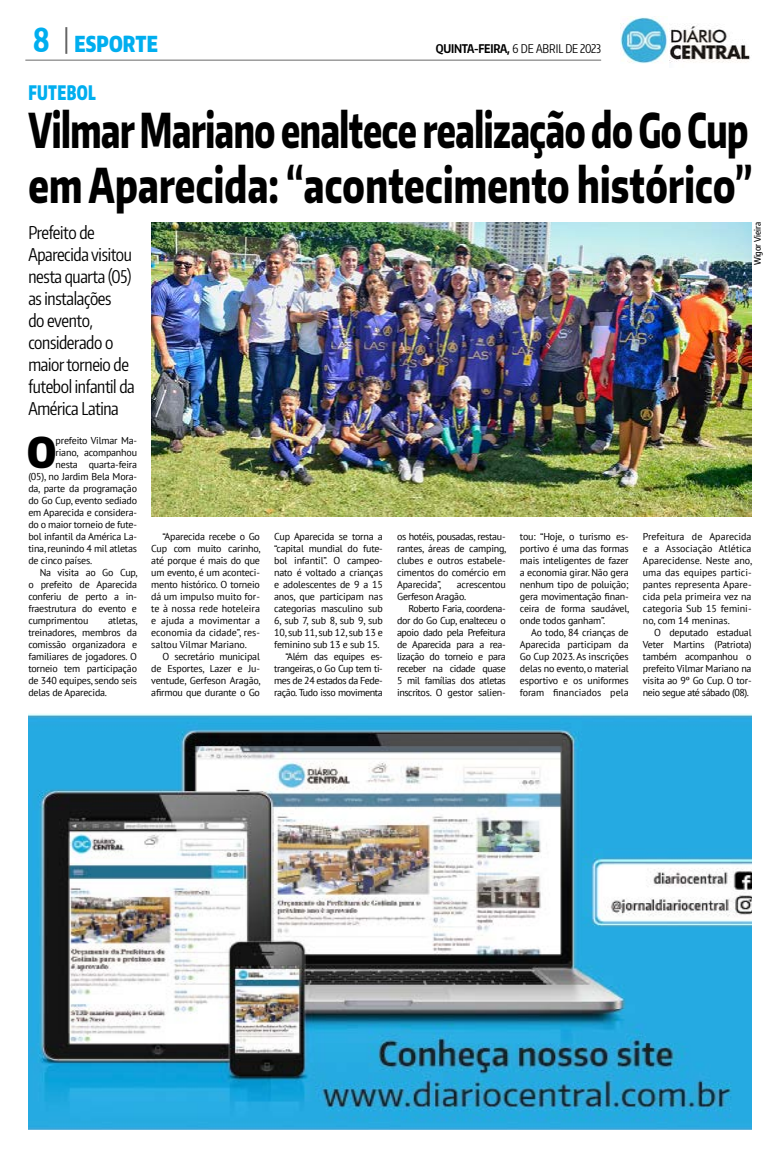
<style>
.page{position:relative;width:780px;height:1163px;background:#fff}
.page>*{position:absolute;margin:0;border:0;box-sizing:border-box;transform-origin:0 0}
.t1{font:800 48px/55px "Encode Sans Narrow";letter-spacing:-.015em;color:#000;scale:.7 1}
.t2{font:900 42.4px "Encode Sans Compressed";color:#000}
.t3{font:900 22px "Encode Sans Compressed";letter-spacing:.01em;color:#00aeef;scale:.91 1}
.t4{font:900 20px "Encode Sans Compressed";letter-spacing:.02em;color:#00aeef;scale:.8 1}
.t5{font:17.5px/22px "Encode Sans Compressed";letter-spacing:-.02em;color:#000}
.t6{font:12px "Encode Sans Compressed";color:#000}
.t7{font:10px/12px "PT Sans";letter-spacing:-.02em;color:#000;text-align:justify}
.t8{font:10px "PT Sans";color:#000}
.t9{font:10px "PT Sans";letter-spacing:-.04em;color:#000}
.t10{font:500 9px "Encode Sans Compressed";color:#000}
.s1{font-weight:800;font-size:33px}
.s2{font-weight:700}
</style>
<div class="page">
<img style="left:669px;top:24px;width:81px;height:39px">
<img style="left:620px;top:17px;width:48px;height:47px">
<hr style="left:25px;top:60px;width:576px;height:1px;background:#000">
<hr style="left:65px;top:27px;width:2px;height:27px;background:#000">
<img style="left:28px;top:713px;width:723px;height:416px">
<img style="left:151px;top:222px;width:600px;height:294px">
<p class="t3" style="left:33px;top:30px;width:138px"><span class="s1">8</span> ESPORTE</p>
<p class="t6" style="left:436px;top:41px;width:167px"><span class="s2">QUINTA-FEIRA,</span> 6 de abril DE 2023</p>
<p class="t4" style="left:28px;top:79px;width:86px">FUTEBOL</p>
<p class="t1" style="left:28px;top:101px;width:1035px">Vilmar Mariano enaltece realização do Go Cup em Aparecida: “acontecimento histórico”</p>
<p class="t5" style="left:28px;top:221px;width:108px">Prefeito de<br>Aparecida visitou nesta quarta (05) as instalações<br>do evento, considerado o maior torneio de futebol infantil da<br>América Latina</p>
<p class="t10" style="left:751px;top:265px;width:45px;rotate:-90deg">Wigor Vieira</p>
<p class="t2" style="left:27px;top:424px;width:28px">O</p>
<p class="t7" style="left:56px;top:434px;width:83px">prefeito Vilmar Ma-</p>
<p class="t7" style="left:56px;top:446px;width:83px">riano, acompanhou</p>
<p class="t7" style="left:56px;top:458px;width:83px">nesta quarta-feira</p>
<p class="t7" style="left:28px;top:470px;width:110px">(05), no Jardim Bela Mora-</p>
<p class="t7" style="left:28px;top:482px;width:110px">da, parte da programação</p>
<p class="t7" style="left:28px;top:494px;width:110px">do Go Cup, evento sediado</p>
<p class="t7" style="left:28px;top:506px;width:110px">em Aparecida e considera-</p>
<p class="t7" style="left:28px;top:518px;width:110px">do o maior torneio de fute-</p>
<p class="t7" style="left:28px;top:530px;width:110px">bol infantil da América La-</p>
<p class="t7" style="left:28px;top:542px;width:110px">tina, reunindo 4 mil atletas</p>
<p class="t7" style="left:28px;top:554px;width:65px">de cinco países.</p>
<p class="t7" style="left:40px;top:566px;width:100px">Na visita ao Go Cup,</p>
<p class="t7" style="left:28px;top:578px;width:110px">o prefeito de Aparecida</p>
<p class="t7" style="left:28px;top:590px;width:110px">conferiu de perto a in-</p>
<p class="t7" style="left:28px;top:602px;width:110px">fraestrutura do evento e</p>
<p class="t7" style="left:28px;top:614px;width:62px">cumprimentou</p>
<p class="t7" style="left:28px;top:614px;width:111px;text-indent:80px">atletas, treinadores, membros da comissão organizadora e familiares de jogadores. O torneio tem participação de 340 equipes, sendo seis delas de Aparecida.</p>
<p class="t7" style="left:163px;top:530px;width:99px">“Aparecida recebe o Go</p>
<p class="t7" style="left:151px;top:542px;width:111px">Cup com muito carinho,</p>
<p class="t7" style="left:151px;top:554px;width:110px">até porque é mais do que</p>
<p class="t7" style="left:151px;top:566px;width:110px">um evento, é um aconteci-</p>
<p class="t7" style="left:151px;top:578px;width:110px">mento histórico. O torneio</p>
<p class="t8" style="left:151px;top:590px;width:110px">dá um impulso muito for-</p>
<p class="t8" style="left:151px;top:602px;width:110px">te à nossa rede hoteleira</p>
<p class="t8" style="left:151px;top:614px;width:110px">e ajuda a movimentar a</p>
<p class="t8" style="left:151px;top:626px;width:110px">economia da cidade”, res-</p>
<p class="t8" style="left:151px;top:638px;width:97px">saltou Vilmar Mariano.</p>
<p class="t7" style="left:163px;top:650px;width:99px">O secretário municipal</p>
<p class="t7" style="left:151px;top:662px;width:110px">de Esportes, Lazer e Ju-</p>
<p class="t7" style="left:151px;top:674px;width:111px">ventude, Gerfeson Aragão,</p>
<p class="t7" style="left:151px;top:686px;width:110px">afirmou que durante o Go</p>
<p class="t7" style="left:274px;top:530px;width:110px">Cup Aparecida se torna a</p>
<p class="t7" style="left:274px;top:542px;width:110px">“capital mundial do fute-</p>
<p class="t7" style="left:274px;top:554px;width:110px">bol infantil”. O campeo-</p>
<p class="t7" style="left:274px;top:566px;width:110px">nato é voltado a crianças</p>
<p class="t7" style="left:274px;top:578px;width:110px">e adolescentes de 9 a 15</p>
<p class="t7" style="left:274px;top:590px;width:110px">anos, que participam nas</p>
<p class="t7" style="left:274px;top:602px;width:110px">categorias masculino sub</p>
<p class="t7" style="left:274px;top:614px;width:110px">6, sub 7, sub 8, sub 9, sub</p>
<p class="t7" style="left:274px;top:626px;width:110px">10, sub 11, sub 12, sub 13 e</p>
<p class="t7" style="left:274px;top:638px;width:107px">feminino sub 13 e sub 15.</p>
<p class="t9" style="left:285px;top:650px;width:99px">“Além das equipes es-</p>
<p class="t9" style="left:274px;top:662px;width:110px">trangeiras, o Go Cup tem ti-</p>
<p class="t9" style="left:274px;top:674px;width:110px">mes de 24 estados da Fede-</p>
<p class="t9" style="left:274px;top:686px;width:110px">ração. Tudo isso movimenta</p>
<p class="t7" style="left:397px;top:530px;width:111px">os hotéis, pousadas, restau&shy;rantes, áreas de camping, clubes e outros estabele&shy;cimentos do comércio em Aparecida”,</p>
<p class="t7" style="left:456px;top:578px;width:51px">acrescentou</p>
<p class="t7" style="left:397px;top:590px;width:71px">Gerfeson Aragão.</p>
<p class="t9" style="left:408px;top:602px;width:99px">Roberto Faria, coordena-</p>
<p class="t9" style="left:397px;top:614px;width:110px">dor do Go Cup, enalteceu o</p>
<p class="t9" style="left:397px;top:626px;width:110px">apoio dado pela Prefeitura</p>
<p class="t9" style="left:397px;top:638px;width:110px">de Aparecida para a rea-</p>
<p class="t9" style="left:397px;top:650px;width:110px">lização do torneio e para</p>
<p class="t9" style="left:397px;top:662px;width:110px">receber na cidade quase</p>
<p class="t9" style="left:397px;top:674px;width:110px">5 mil famílias dos atletas</p>
<p class="t7" style="left:397px;top:686px;width:110px">inscritos. O gestor salien-</p>
<p class="t7" style="left:520px;top:530px;width:110px">tou: “Hoje, o turismo es-</p>
<p class="t7" style="left:520px;top:542px;width:110px">portivo é uma das formas</p>
<p class="t7" style="left:520px;top:554px;width:110px">mais inteligentes de fazer</p>
<p class="t7" style="left:520px;top:566px;width:110px">a economia girar. Não gera</p>
<p class="t7" style="left:520px;top:578px;width:110px">nenhum tipo de poluição;</p>
<p class="t7" style="left:520px;top:590px;width:110px">gera movimentação finan-</p>
<p class="t7" style="left:520px;top:602px;width:111px">ceira de forma saudável,</p>
<p class="t7" style="left:520px;top:614px;width:87px">onde todos ganham”.</p>
<p class="t7" style="left:531px;top:626px;width:99px">Ao todo, 84 crianças de</p>
<p class="t7" style="left:520px;top:638px;width:110px">Aparecida participam da</p>
<p class="t7" style="left:520px;top:650px;width:110px">Go Cup 2023. As inscrições</p>
<p class="t7" style="left:520px;top:662px;width:110px">delas no evento, o material</p>
<p class="t7" style="left:520px;top:674px;width:110px">esportivo e os uniformes</p>
<p class="t8" style="left:520px;top:686px;width:110px">foram financiados pela</p>
<p class="t8" style="left:642px;top:530px;width:110px">Prefeitura de Aparecida</p>
<p class="t8" style="left:642px;top:542px;width:110px">e a Associação Atlética</p>
<p class="t8" style="left:642px;top:554px;width:111px">Aparecidense. Neste ano,</p>
<p class="t8" style="left:642px;top:566px;width:110px">uma das equipes partici-</p>
<p class="t8" style="left:642px;top:578px;width:110px">pantes representa Apare-</p>
<p class="t8" style="left:642px;top:590px;width:110px">cida pela primeira vez na</p>
<p class="t8" style="left:642px;top:602px;width:110px">categoria Sub 15 femini-</p>
<p class="t8" style="left:642px;top:614px;width:88px">no, com 14 meninas.</p>
<p class="t7" style="left:654px;top:626px;width:99px">O deputado estadual</p>
<p class="t7" style="left:642px;top:638px;width:110px">Veter Martins (Patriota)</p>
<p class="t7" style="left:642px;top:650px;width:110px">também acompanhou o</p>
<p class="t7" style="left:642px;top:662px;width:110px">prefeito Vilmar Mariano na</p>
<p class="t7" style="left:642px;top:674px;width:110px">visita ao 9º Go Cup. O tor-</p>
<p class="t9" style="left:642px;top:686px;width:108px">neio segue até sábado (08).</p>
</div>
